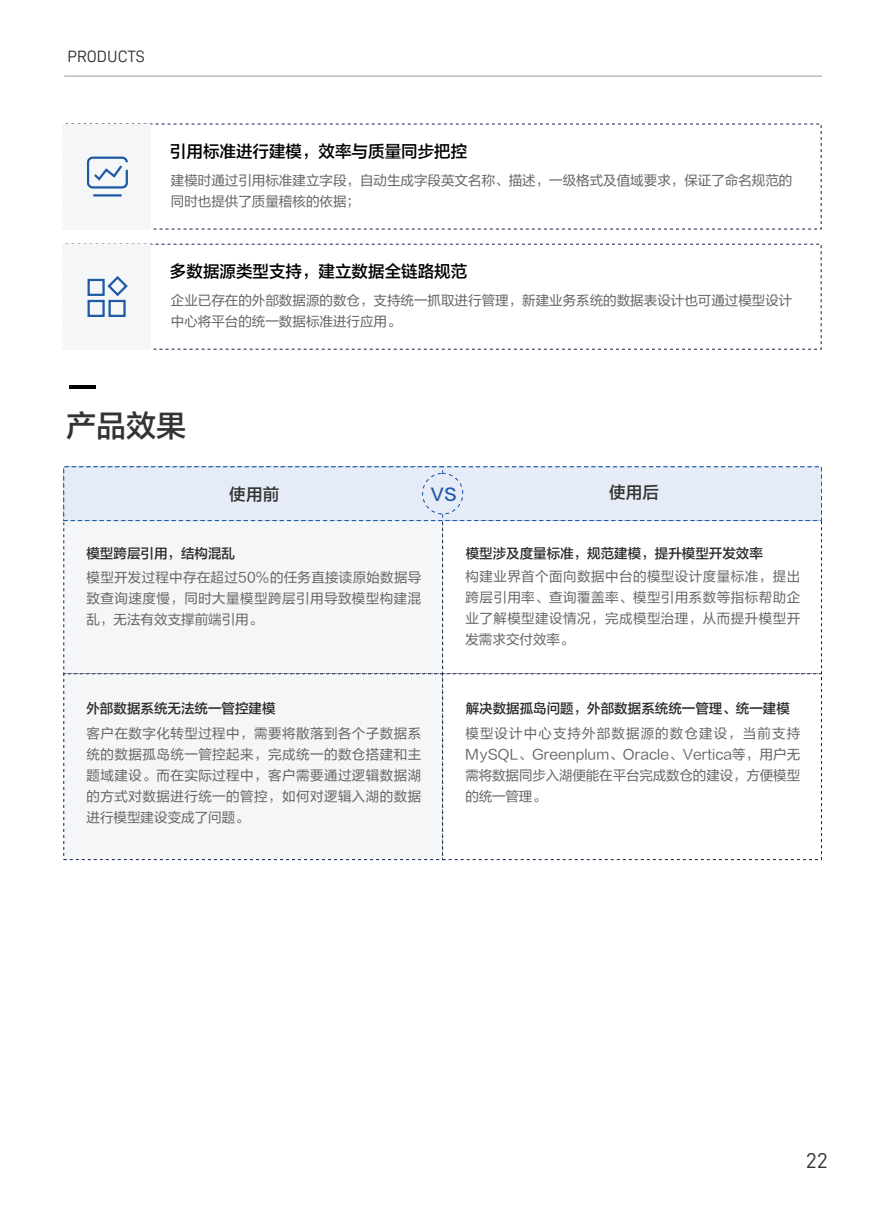
<style>
.page{position:relative;width:894px;height:1212px;background:#fff}
.page>*{position:absolute;margin:0;border:0;box-sizing:border-box;transform-origin:0 0}
.t1{font:30px "FZLTZHJW GB1 0";color:#333}
.t2{font:21px "DIN";color:#333}
.t3{font:16.5px "FZLTZHJW GB1 0";color:#000}
.t4{font:16.5px "D DIN";color:#333}
.t5{font:16.5px "FZLTZHJW GB1 0";letter-spacing:.015em;color:#333}
.t6{font:16.5px "FZLTZHJW GB1 0";color:#1f5aa6}
.t7{font:13.5px/21px "FZLTHJW GB1 0";color:#666;text-align:justify}
.t8{font:13.5px "FZLTZHJW GB1 0";color:#2d2d2d}
</style>
<div class="page">
<div style="left:63px;top:124px;width:88px;height:105px;background:#f5f6f8"></div>
<div style="left:63px;top:244px;width:88px;height:105px;background:#f5f6f8"></div>
<div style="left:87px;top:279px;width:18px;height:17px;border:2px solid #1f5aa5"></div>
<svg style="left:107px;top:276px;width:21px;height:21px"></svg>
<div style="left:87px;top:300px;width:18px;height:17px;border:2px solid #1f5aa5"></div>
<div style="left:108px;top:300px;width:18px;height:17px;border:2px solid #1f5aa5"></div>
<hr style="left:64px;top:76px;width:757px;height:1px;background:#979797">
<div style="left:64px;top:520px;width:378px;height:154px;background:#f5f6f8"></div>
<div style="left:64px;top:674px;width:378px;height:186px;background:#f5f6f8"></div>
<div style="left:64px;top:467px;width:757px;height:54px;background:#e6ecf7"></div>
<div style="left:422px;top:473px;width:41px;height:41px;background:#e6ecf7;border:1px dashed #1f5aa6;border-radius:50%"></div>
<hr style="left:69px;top:385px;width:27px;height:3px;background:#000">
<div style="left:87px;top:157px;width:41px;height:32px;border:2px solid #1f5aa5;border-radius:5px"></div>
<hr style="left:93px;top:194px;width:29px;height:3px;background:#1f5aa5">
<svg style="left:94px;top:165px;width:28px;height:16px"></svg>
<p class="t4" style="left:67px;top:48px;width:79px">PRODUCTS</p>
<p class="t3" style="left:170px;top:143px;width:298px">引用标准进行建模，效率与质量同步把控</p>
<p class="t7" style="left:171px;top:170px;width:622px">建模时通过引用标准建立字段，自动生成字段英文名称、描述，一级格式及值域要求，保证了命名规范的同时也提供了质量稽核的依据；</p>
<p class="t3" style="left:170px;top:263px;width:298px">多数据源类型支持，建立数据全链路规范</p>
<p class="t7" style="left:171px;top:290px;width:622px">企业已存在的外部数据源的数仓，支持统一抓取进行管理，新建业务系统的数据表设计也可通过模型设计中心将平台的统一数据标准进行应用。</p>
<h1 class="t1" style="left:66px;top:411px;width:121px">产品效果</h1>
<p class="t5" style="left:229px;top:486px;width:51px">使用前</p>
<p class="t6" style="left:430px;top:486px;width:28px">VS</p>
<p class="t5" style="left:608px;top:484px;width:51px">使用后</p>
<p class="t8" style="left:86px;top:546px;width:150px">模型跨层引用，结构混乱</p>
<p class="t8" style="left:465px;top:546px;width:298px">模型涉及度量标准，规范建模，提升模型开发效率</p>
<p class="t7" style="left:465px;top:565px;width:336px">构建业界首个面向数据中台的模型设计度量标准，提出跨层引用率、查询覆盖率、模型引用系数等指标帮助企业了解模型建设情况，完成模型治理，从而提升模型开发需求交付效率。</p>
<p class="t7" style="left:87px;top:567px;width:336px">模型开发过程中存在超过50%的任务直接读原始数据导致查询速度慢，同时大量模型跨层引用导致模型构建混乱，无法有效支撑前端引用。</p>
<p class="t8" style="left:86px;top:701px;width:190px">外部数据系统无法统一管控建模</p>
<p class="t8" style="left:465px;top:701px;width:325px">解决数据孤岛问题，外部数据系统统一管理、统一建模</p>
<p class="t7" style="left:465px;top:723px;width:336px">模型设计中心支持外部数据源的数仓建设，当前支持MySQL、Greenplum、Oracle、Vertica等，用户无需将数据同步入湖便能在平台完成数仓的建设，方便模型的统一管理。</p>
<p class="t7" style="left:87px;top:723px;width:336px">客户在数字化转型过程中，需要将散落到各个子数据系统的数据孤岛统一管控起来，完成统一的数仓搭建和主题域建设。而在实际过程中，客户需要通过逻辑数据湖的方式对数据进行统一的管控，如何对逻辑入湖的数据进行模型建设变成了问题。</p>
<h2 class="t2" style="left:805px;top:1153px;width:23px">22</h2>
</div>
